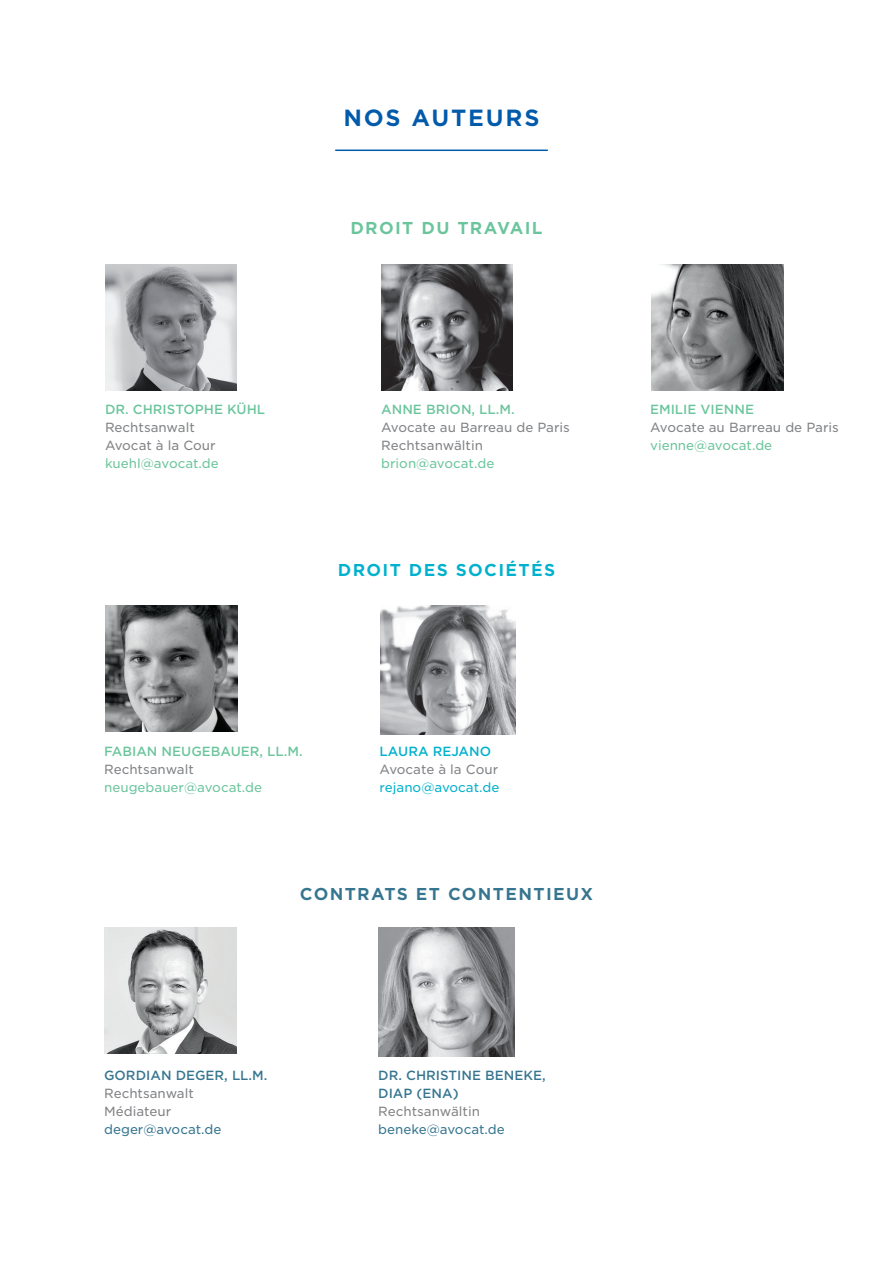
<style>
.page{position:relative;width:893px;height:1263px;background:#fff}
.page>*{position:absolute;margin:0;border:0;box-sizing:border-box;transform-origin:0 0}
.t1{font:700 22.5px "Gotham S Sm";letter-spacing:.08em;color:#015aaa}
.t2{font:700 16.5px "Gotham S Sm";letter-spacing:.08em;color:#36758f}
.t3{font:700 16.5px "Gotham S Sm";letter-spacing:.08em;color:#00b1cd}
.t4{font:700 16.5px "Gotham S Sm";letter-spacing:.08em;color:#6bc59c}
.t5{font:12.75px/18px "Gotham S Sm";color:#808285}
.t6{font:500 12.75px "Gotham S Sm";color:#6bc59c}
.t7{font:12.75px "Gotham S Sm";color:#6bc59c}
.t8{font:500 12.75px "Gotham S Sm";color:#36758f}
.t9{font:12.75px "Gotham S Sm";color:#36758f}
.t10{font:12.75px "Gotham S Sm";color:#00b1cd}
.t11{font:500 12.75px "Gotham S Sm";color:#00b1cd}
</style>
<div class="page">
<hr style="left:335px;top:150px;width:213px;height:1px;background:#015aaa">
<img style="left:104px;top:927px;width:132px;height:126px">
<img style="left:652px;top:264px;width:131px;height:126px">
<img style="left:105px;top:264px;width:132px;height:126px">
<img style="left:106px;top:605px;width:132px;height:126px">
<img style="left:381px;top:605px;width:135px;height:130px">
<img style="left:379px;top:927px;width:135px;height:130px">
<img style="left:381px;top:264px;width:132px;height:126px">
<p class="t6" style="left:105px;top:401px;width:162px">DR. CH RISTOPHE KÜH L</p>
<p class="t5" style="left:105px;top:418px;width:112px">Rechtsanwalt<br>Avocat à la Cour</p>
<p class="t7" style="left:105px;top:455px;width:115px">kuehl@avocat.de</p>
<h1 class="t1" style="left:343px;top:102px;width:198px">NOS AUTEURS</h1>
<p class="t4" style="left:350px;top:217px;width:188px">DROIT DU TRAVAIL</p>
<p class="t6" style="left:381px;top:401px;width:21px">ANNE</p>
<p class="t6" style="left:426px;top:401px;width:90px">BRION, LL.M.</p>
<p class="t5" style="left:381px;top:418px;width:190px">Avocate au Barreau de Paris<br>Rechtsanwältin</p>
<p class="t7" style="left:381px;top:455px;width:115px">brion@avocat.de</p>
<p class="t3" style="left:338px;top:559px;width:219px">DROIT DES SOCIÉTÉS</p>
<p class="t6" style="left:650px;top:401px;width:76px">EMILIE VIENNE</p>
<p class="t5" style="left:650px;top:418px;width:190px">Avocate au Barreau de Paris</p>
<p class="t7" style="left:650px;top:437px;width:124px">vienne@avocat.de</p>
<p class="t6" style="left:104px;top:743px;width:200px">FABIAN NEUGEBAUER, LL.M.</p>
<p class="t5" style="left:104px;top:760px;width:91px">Rechtsanwalt</p>
<p class="t7" style="left:104px;top:779px;width:160px">neugebauer@avocat.de</p>
<p class="t11" style="left:380px;top:743px;width:63px">LAURA REJAN</p>
<p class="t11" style="left:480px;top:743px;width:13px">O</p>
<p class="t5" style="left:380px;top:760px;width:120px">Avocate à la Cour</p>
<p class="t10" style="left:380px;top:779px;width:121px">rejano@avocat.de</p>
<p class="t2" style="left:300px;top:883px;width:295px">CONTRATS ET CONTENTIEUX</p>
<p class="t8" style="left:104px;top:1067px;width:165px">GORDIAN DEGER, LL.M.</p>
<p class="t5" style="left:104px;top:1084px;width:91px">Rechtsanwalt<br>Médiateur</p>
<p class="t9" style="left:104px;top:1121px;width:119px">deger@avocat.de</p>
<p class="t8" style="left:378px;top:1067px;width:127px">DR. CH RISTINE BENEKE</p>
<p class="t8" style="left:542px;top:1067px;width:5px">,</p>
<p class="t8" style="left:378px;top:1085px;width:82px">D IAP (ENA)</p>
<p class="t5" style="left:378px;top:1102px;width:103px">Rechtsanwältin</p>
<p class="t9" style="left:378px;top:1121px;width:128px">beneke@avocat.de</p>
</div>
